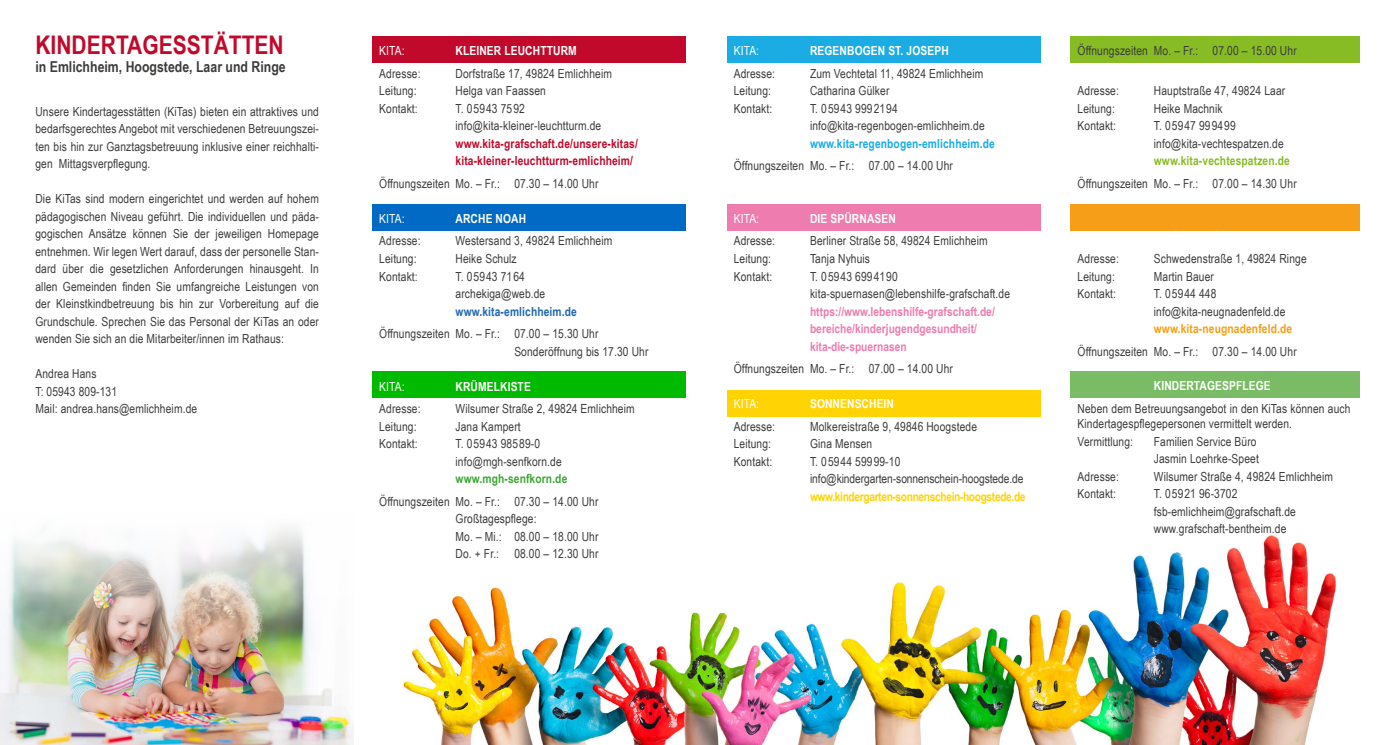
<style>
.page{position:relative;width:1386px;height:745px;background:#fff}
.page>*{position:absolute;margin:0;border:0;box-sizing:border-box;transform-origin:0 0}
.t1{font:700 25.62px "Arial Narrow";color:#c1092b}
.t2{font:700 15px "Arial Narrow";color:#3c3c3b}
.t3{font:12.5px/17.5px "Arial Narrow";letter-spacing:.01em;color:#3c3c3b}
.t4{font:700 12.5px "Arial Narrow";letter-spacing:.01em;color:#fff}
.t5{font:700 12.5px/17.5px "Arial Narrow";color:#ee7cae}
.t6{font:700 12.5px/17.5px "Arial Narrow";letter-spacing:.01em;color:#c1092b}
.t7{font:700 12.5px "Arial Narrow";letter-spacing:-.03em;color:#ffd304}
.t8{font:700 12.5px "Arial Narrow";letter-spacing:.01em;color:#1aace3}
.t9{font:12.5px "Arial Narrow";letter-spacing:.01em;color:#fff}
.t10{font:700 12.5px "Arial Narrow";letter-spacing:.01em;color:#87bc25}
.t11{font:700 12.5px "Arial Narrow";letter-spacing:.01em;color:#f69e17}
.t12{font:700 12.5px "Arial Narrow";letter-spacing:.01em;color:#2068b1}
.t13{font:700 12.5px "Arial Narrow";letter-spacing:.01em;color:#3fa535}
</style>
<div class="page">
<img style="left:403px;top:390px;width:956px;height:354px">
<div style="left:372px;top:204px;width:314px;height:26px;background:#016ac5"></div>
<div style="left:372px;top:36px;width:314px;height:27px;background:#c1092b"></div>
<div style="left:726px;top:36px;width:314px;height:27px;background:#1aace3"></div>
<div style="left:726px;top:390px;width:314px;height:26px;background:#ffd304"></div>
<div style="left:1070px;top:36px;width:289px;height:27px;background:#87bc25"></div>
<div style="left:726px;top:204px;width:314px;height:26px;background:#ee7cae"></div>
<div style="left:1070px;top:204px;width:289px;height:26px;background:#f69e17"></div>
<div style="left:372px;top:371px;width:314px;height:27px;background:#00ba00"></div>
<img style="left:0;top:527px;width:353px;height:217px">
<div style="left:1070px;top:370px;width:289px;height:27px;background:#7abc66"></div>
<h1 class="t1" style="left:35px;top:26px;width:250px">KINDERTAGESSTÄTTEN</h1>
<p class="t2" style="left:35px;top:55px;width:252px">in Emlichheim, Hoogstede, Laar und Ringe</p>
<p class="t3" style="left:35px;top:102px;width:285px;text-align:justify">Unsere Kindertagesstätten (KiTas) bieten ein attraktives und bedarfsgerechtes Angebot mit verschiedenen Betreuungszei&shy;ten bis hin zur Ganztagsbetreuung inklusive einer reichhalti&shy;gen Mittagsverpflegung.</p>
<p class="t3" style="left:35px;top:189px;width:285px;text-align:justify">Die KiTas sind modern eingerichtet und werden auf hohem pädagogischen Niveau geführt. Die individuellen und päda&shy;gogischen Ansätze können Sie der jeweiligen Homepage entnehmen. Wir legen Wert darauf, dass der personelle Stan&shy;dard über die gesetzlichen Anforderungen hinausgeht. In allen Gemeinden finden Sie umfangreiche Leistungen von der Kleinstkindbetreuung bis hin zur Vorbereitung auf die Grundschule. Sprechen Sie das Personal der KiTas an oder wenden Sie sich an die Mitarbeiter/innen im Rathaus:</p>
<p class="t3" style="left:35px;top:364px;width:163px">Andrea Hans<br>T: 05943 809-131<br>Mail: andrea.hans@emlichheim.de</p>
<p class="t9" style="left:379px;top:42px;width:27px">KITA:</p>
<p class="t4" style="left:455px;top:41px;width:123px">KLEINER LEUCHTTURM</p>
<p class="t3" style="left:379px;top:64px;width:43px">Adresse:</p>
<p class="t3" style="left:455px;top:64px;width:158px">Dorfstraße 17, 49824 Emlichheim</p>
<p class="t3" style="left:379px;top:82px;width:39px">Leitung:</p>
<p class="t3" style="left:455px;top:82px;width:92px">Helga van Faassen</p>
<p class="t3" style="left:379px;top:99px;width:40px">Kontakt:</p>
<p class="t3" style="left:455px;top:99px;width:147px">T. 05943 7592 info@kita-kleiner-leuchtturm.de</p>
<p class="t6" style="left:455px;top:134px;width:184px">www.kita-grafschaft.de/unsere-kitas/ kita-kleiner-leuchtturm-emlichheim/</p>
<p class="t3" style="left:379px;top:174px;width:221px">Öffnungszeiten Mo. – Fr.: 07.30 – 14.00 Uhr</p>
<p class="t9" style="left:379px;top:209px;width:27px">KITA:</p>
<p class="t4" style="left:455px;top:209px;width:72px">ARCHE NOAH</p>
<p class="t3" style="left:379px;top:232px;width:43px">Adresse:</p>
<p class="t3" style="left:455px;top:232px;width:158px">Westersand 3, 49824 Emlichheim</p>
<p class="t3" style="left:379px;top:249px;width:39px">Leitung:</p>
<p class="t3" style="left:455px;top:249px;width:63px">Heike Schulz</p>
<p class="t3" style="left:379px;top:267px;width:40px">Kontakt:</p>
<p class="t3" style="left:455px;top:267px;width:91px">T. 05943 7164 archekiga@web.de</p>
<p class="t12" style="left:455px;top:301px;width:123px">www.kita-emlichheim.de</p>
<p class="t3" style="left:514px;top:324px;width:136px;text-indent:-135px">Öffnungszeiten Mo. – Fr.: 07.00 – 15.30 Uhr<br>Sonderöffnung bis 17.30 Uhr</p>
<p class="t9" style="left:379px;top:377px;width:27px">KITA:</p>
<p class="t4" style="left:455px;top:376px;width:77px">KRÜMELKISTE</p>
<p class="t3" style="left:379px;top:399px;width:43px">Adresse:</p>
<p class="t3" style="left:455px;top:399px;width:181px">Wilsumer Straße 2, 49824 Emlichheim</p>
<p class="t3" style="left:379px;top:417px;width:39px">Leitung:</p>
<p class="t3" style="left:455px;top:417px;width:67px">Jana Kampert</p>
<p class="t3" style="left:379px;top:434px;width:40px">Kontakt:</p>
<p class="t3" style="left:455px;top:434px;width:108px">T. 05943 98589-0 info@mgh-senfkorn.de</p>
<p class="t13" style="left:455px;top:469px;width:113px">www.mgh-senfkorn.de</p>
<p class="t3" style="left:455px;top:492px;width:144px;text-indent:-76px">Öffnungszeiten Mo. – Fr.: 07.30 – 14.00 Uhr<br>Großtagespflege:<br>Mo. – Mi.: 08.00 – 18.00 Uhr<br>Do. + Fr.: 08.00 – 12.30 Uhr</p>
<p class="t9" style="left:733px;top:42px;width:27px">KITA:</p>
<p class="t4" style="left:810px;top:41px;width:140px">REGENBOGEN ST. JOSEPH</p>
<p class="t3" style="left:733px;top:64px;width:43px">Adresse:</p>
<p class="t3" style="left:810px;top:64px;width:175px">Zum Vechtetal 11, 49824 Emlichheim</p>
<p class="t3" style="left:733px;top:82px;width:39px">Leitung:</p>
<p class="t3" style="left:810px;top:82px;width:81px">Catharina Gülker</p>
<p class="t3" style="left:733px;top:99px;width:40px">Kontakt:</p>
<p class="t3" style="left:810px;top:99px;width:176px">T. 05943 9992194 info@kita-regenbogen-emlichheim.de</p>
<p class="t8" style="left:810px;top:134px;width:186px">www.kita-regenbogen-emlichheim.de</p>
<p class="t3" style="left:733px;top:157px;width:221px">Öffnungszeiten Mo. – Fr.: 07.00 – 14.00 Uhr</p>
<p class="t9" style="left:733px;top:209px;width:27px">KITA:</p>
<p class="t4" style="left:810px;top:209px;width:87px">DIE SPÜRNASEN</p>
<p class="t3" style="left:733px;top:232px;width:43px">Adresse:</p>
<p class="t3" style="left:810px;top:232px;width:179px">Berliner Straße 58, 49824 Emlichheim</p>
<p class="t3" style="left:733px;top:249px;width:39px">Leitung:</p>
<p class="t3" style="left:810px;top:249px;width:62px">Tanja Nyhuis</p>
<p class="t3" style="left:733px;top:267px;width:40px">Kontakt:</p>
<p class="t3" style="left:810px;top:267px;width:202px">T. 05943 6994190 kita-spuernasen@lebenshilfe-grafschaft.de</p>
<p class="t5" style="left:810px;top:301px;width:186px">https://www.lebenshilfe-grafschaft.de/ bereiche/kinderjugendgesundheit/ kita-die-spuernasen</p>
<p class="t3" style="left:733px;top:359px;width:221px">Öffnungszeiten Mo. – Fr.: 07.00 – 14.00 Uhr</p>
<p class="t9" style="left:733px;top:394px;width:27px">KITA:</p>
<p class="t4" style="left:810px;top:394px;width:85px">SONNENSCHEIN</p>
<p class="t3" style="left:733px;top:417px;width:43px">Adresse:</p>
<p class="t3" style="left:810px;top:417px;width:168px">Molkereistraße 9, 49846 Hoogstede</p>
<p class="t3" style="left:733px;top:434px;width:39px">Leitung:</p>
<p class="t3" style="left:810px;top:434px;width:64px">Gina Mensen</p>
<p class="t3" style="left:733px;top:452px;width:40px">Kontakt:</p>
<p class="t3" style="left:810px;top:452px;width:215px">T. 05944 59999-10 info@kindergarten-sonnenschein-hoogstede.de</p>
<p class="t7" style="left:810px;top:486px;width:217px">www.kindergarten-sonnenschein-hoogstede.de</p>
<p class="t3" style="left:1077px;top:42px;width:221px">Öffnungszeiten Mo. – Fr.: 07.00 – 15.00 Uhr</p>
<p class="t3" style="left:1077px;top:82px;width:43px">Adresse:</p>
<p class="t3" style="left:1153px;top:82px;width:133px">Hauptstraße 47, 49824 Laar</p>
<p class="t3" style="left:1077px;top:99px;width:39px">Leitung:</p>
<p class="t3" style="left:1153px;top:99px;width:70px">Heike Machnik</p>
<p class="t3" style="left:1077px;top:117px;width:40px">Kontakt:</p>
<p class="t3" style="left:1153px;top:117px;width:131px">T. 05947 999499 info@kita-vechtespatzen.de</p>
<p class="t10" style="left:1153px;top:151px;width:137px">www.kita-vechtespatzen.de</p>
<p class="t3" style="left:1077px;top:174px;width:221px">Öffnungszeiten Mo. – Fr.: 07.00 – 14.30 Uhr</p>
<p class="t3" style="left:1077px;top:249px;width:43px">Adresse:</p>
<p class="t3" style="left:1153px;top:249px;width:154px">Schwedenstraße 1, 49824 Ringe</p>
<p class="t3" style="left:1077px;top:267px;width:39px">Leitung:</p>
<p class="t3" style="left:1153px;top:267px;width:62px">Martin Bauer</p>
<p class="t3" style="left:1077px;top:284px;width:40px">Kontakt:</p>
<p class="t3" style="left:1153px;top:284px;width:133px">T. 05944 448 info@kita-neugnadenfeld.de</p>
<p class="t11" style="left:1153px;top:319px;width:140px">www.kita-neugnadenfeld.de</p>
<p class="t3" style="left:1077px;top:342px;width:221px">Öffnungszeiten Mo. – Fr.: 07.30 – 14.00 Uhr</p>
<p class="t4" style="left:1153px;top:376px;width:118px">KINDERTAGESPFLEGE</p>
<p class="t3" style="left:1077px;top:400px;width:274px;line-height:15px">Neben dem Betreuungsangebot in den KiTas können auch<br>Kindertagespflegepersonen vermittelt werden.</p>
<p class="t3" style="left:1077px;top:431px;width:57px">Vermittlung:</p>
<p class="t3" style="left:1153px;top:431px;width:106px">Familien Service Büro<br>Jasmin Loehrke-Speet</p>
<p class="t3" style="left:1077px;top:466px;width:43px">Adresse:</p>
<p class="t3" style="left:1153px;top:466px;width:181px">Wilsumer Straße 4, 49824 Emlichheim</p>
<p class="t3" style="left:1077px;top:484px;width:40px">Kontakt:</p>
<p class="t3" style="left:1153px;top:484px;width:143px">T. 05921 96-3702 fsb-emlichheim@grafschaft.de www.grafschaft-bentheim.de</p>
</div>
